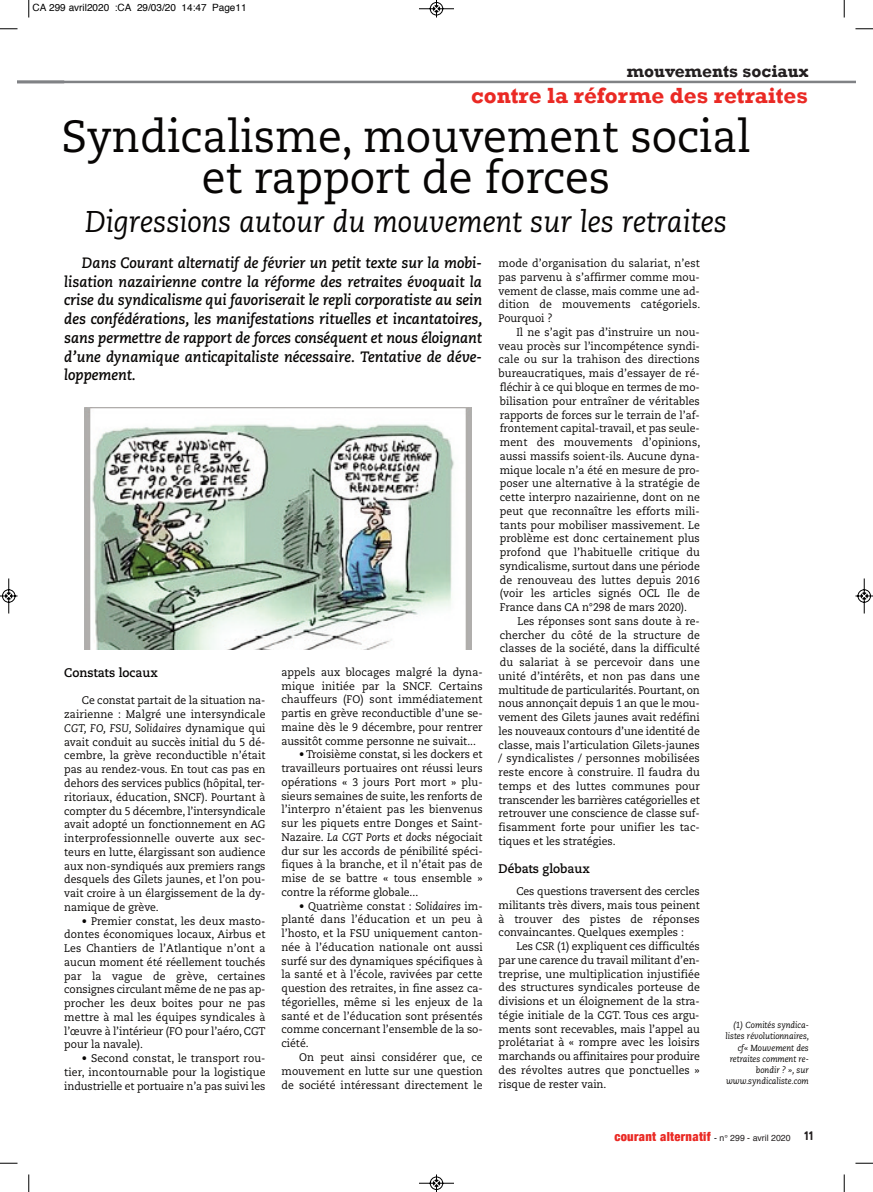
<style>
.page{position:relative;width:873px;height:1192px;background:#fff}
.page>*{position:absolute;margin:0;border:0;box-sizing:border-box;transform-origin:0 0}
.t1{font:45px/41.2px "Caecilia";color:#070504;text-align:center;scale:.95 1}
.t2{font:italic 30px "Caecilia";color:#070504;scale:.95 1}
.t3{font:700 22.5px "Rockwell";color:#ea2924}
.t4{font:700 17.5px "Rockwell";color:#231f20}
.t5{font:italic 700 15px/18.8px "Caecilia";color:#070504;text-align:justify;scale:.95 1}
.t6{font:900 condensed 12.5px "Helvetica Neue";letter-spacing:.025em;color:#ea2924}
.t7{font:700 12.5px "Caecilia";color:#070504;scale:.95 1}
.t8{font:11px/13.8px "Caecilia";color:#070504;text-align:justify;scale:.95 1}
.t9{font:10px "Helvetica";color:#000}
.t10{font:italic 8.75px/11.2px "Caecilia";color:#070504;text-align:right;scale:.95 1}
.s1{font-style:italic}
.s2{font-family:"Helvetica";font-weight:400;font-stretch:normal;font-size:8.75px;color:#231f20}
.s3{font-family:"Block BE";font-weight:400;font-stretch:normal;color:#231f20}
</style>
<div class="page">
<hr style="left:29px;top:81px;width:826px;height:2px;background:#808285">
<hr style="left:18px;top:81px;width:46px;height:2px;background:#808285">
<img style="left:84px;top:408px;width:388px;height:241px">
<svg style="left:28px;top:0;width:2px;height:18px"></svg>
<svg style="left:0;top:28px;width:18px;height:2px"></svg>
<svg style="left:843px;top:0;width:1px;height:18px"></svg>
<svg style="left:855px;top:28px;width:17px;height:2px"></svg>
<svg style="left:28px;top:1174px;width:2px;height:17px"></svg>
<svg style="left:0;top:1162px;width:18px;height:1px"></svg>
<svg style="left:843px;top:1174px;width:1px;height:17px"></svg>
<svg style="left:855px;top:1162px;width:17px;height:1px"></svg>
<svg style="left:419px;top:0;width:35px;height:18px"></svg>
<svg style="left:419px;top:1174px;width:35px;height:17px"></svg>
<svg style="left:0;top:578px;width:18px;height:36px"></svg>
<svg style="left:855px;top:578px;width:17px;height:36px"></svg>
<p class="t9" style="left:32px;top:4px;width:216px">CA 299 avril2020 :CA 29/03/20 14:47 Page11</p>
<h3 class="t4" style="left:627px;top:60px;width:183px">mouvements sociaux</h3>
<h3 class="t3" style="left:471px;top:82px;width:338px">contre la réforme des retraites</h3>
<h1 class="t1" style="left:62px;top:120px;width:726px">Syndicalisme, mouvement social et rapport de forces</h1>
<h2 class="t2" style="left:85px;top:209px;width:677px">Digressions autour du mouvement sur les retraites</h2>
<p class="t5" style="left:64px;top:255px;width:442px;text-indent:18px">Dans Courant alternatif de février un petit texte sur la mobi&shy;lisation nazairienne contre la réforme des retraites évoquait la crise du syndicalisme qui favoriserait le repli corporatiste au sein des confédérations, les manifestations rituelles et incantatoires, sans permettre de rapport de forces conséquent et nous éloignant d’une dynamique anticapitaliste nécessaire. Tentative de déve&shy;loppement.</p>
<p class="t8" style="left:498px;top:257px;width:214px">mode d’organisation du salariat, n’est pas parvenu à s’affirmer comme mou&shy;vement de classe, mais comme une ad&shy;dition de mouvements catégoriels.<br>Pourquoi ?</p>
<p class="t8" style="left:498px;top:326px;width:214px;text-indent:18px">Il ne s’agit pas d’instruire un nou&shy;veau procès sur l’incompétence syndi&shy;cale ou sur la trahison des directions bureaucratiques, mais d’essayer de ré&shy;fléchir à ce qui bloque en termes de mo&shy;bilisation pour entraîner de véritables rapports de forces sur le terrain de l’af&shy;frontement capital-travail, et pas seule&shy;ment des mouvements d’opinions, aussi massifs soient-ils. Aucune dyna&shy;mique locale n’a été en mesure de pro&shy;poser une alternative à la stratégie de cette interpro nazairienne, dont on ne peut que reconnaître les efforts mili&shy;tants pour mobiliser massivement. Le problème est donc certainement plus profond que l’habituelle critique du syndicalisme, surtout dans une période de renouveau des luttes depuis 2016 (voir les articles signés OCL Ile de France dans CA n°298 de mars 2020).</p>
<p class="t8" style="left:498px;top:615px;width:213px;text-indent:19px">Les réponses sont sans doute à re&shy;chercher du côté de la structure de classes de la société, dans la difficulté du salariat à se percevoir dans une unité d’intérêts, et non pas dans une multitude de particularités. Pourtant, on nous annonçait depuis 1 an que le mou&shy;vement des Gilets jaunes avait redéfini les nouveaux contours d’une identité de classe, mais l’articulation Gilets-jaunes / syndicalistes / personnes mobilisées reste encore à construire. Il faudra du temps et des luttes communes pour transcender les barrières catégorielles et retrouver une conscience de classe suf&shy;fisamment forte pour unifier les tac&shy;tiques et les stratégies.</p>
<p class="t7" style="left:498px;top:862px;width:97px">Débats globaux</p>
<p class="t8" style="left:498px;top:885px;width:213px;text-indent:18px">Ces questions traversent des cercles militants très divers, mais tous peinent à trouver des pistes de réponses convaincantes. Quelques exemples :</p>
<p class="t8" style="left:498px;top:940px;width:213px;text-indent:18px">Les <span class="s1">CSR</span> (1) expliquent ces difficultés par une carence du travail militant d’en&shy;treprise, une multiplication injustifiée des structures syndicales porteuse de divisions et un éloignement de la stra&shy;tégie initiale de la CGT. Tous ces argu&shy;ments sont recevables, mais l’appel au prolétariat à « rompre avec les loisirs marchands ou affinitaires pour produire des révoltes autres que ponctuelles » risque de rester vain.</p>
<p class="t8" style="left:281px;top:666px;width:213px">appels aux blocages malgré la dyna&shy;mique initiée par la SNCF. Certains chauffeurs (FO) sont immédiatement partis en grève reconductible d’une se&shy;maine dès le 9 décembre, pour rentrer aussitôt comme personne ne suivait...</p>
<p class="t8" style="left:281px;top:748px;width:213px;text-indent:18px">• Troisième constat, si les dockers et travailleurs portuaires ont réussi leurs opérations « 3 jours Port mort » plu&shy;sieurs semaines de suite, les renforts de l’interpro n’étaient pas les bienvenus sur les piquets entre Donges et Saint-Nazaire. <span class="s1">La CGT Ports et docks</span> négociait dur sur les accords de pénibilité spéci&shy;fiques à la branche, et il n’était pas de mise de se battre « tous ensemble » contre la réforme globale...</p>
<p class="t8" style="left:281px;top:899px;width:213px;text-indent:18px">• Quatrième constat : <span class="s1">Solidaires</span> im&shy;planté dans l’éducation et un peu à l’hosto, et la FSU uniquement canton&shy;née à l’éducation nationale ont aussi surfé sur des dynamiques spécifiques à la santé et à l’école, ravivées par cette question des retraites, in fine assez ca&shy;tégorielles, même si les enjeux de la santé et de l’éducation sont présentés comme concernant l’ensemble de la so&shy;ciété.</p>
<p class="t8" style="left:281px;top:1051px;width:213px;text-indent:18px">On peut ainsi considérer que, ce mouvement en lutte sur une question de société intéressant directement le</p>
<p class="t7" style="left:64px;top:667px;width:100px">Constats locaux</p>
<p class="t8" style="left:64px;top:694px;width:213px;text-indent:18px">Ce constat partait de la situation na&shy;zairienne : Malgré une intersyndicale <span class="s1">CGT, FO, FSU, Solidaires</span> dynamique qui avait conduit au succès initial du 5 dé&shy;cembre, la grève reconductible n’était pas au rendez-vous. En tout cas pas en dehors des services publics (hôpital, ter&shy;ritoriaux, éducation, SNCF). Pourtant à compter du 5 décembre, l’intersyndicale avait adopté un fonctionnement en AG interprofessionnelle ouverte aux sec&shy;teurs en lutte, élargissant son audience aux non-syndiqués aux premiers rangs desquels des Gilets jaunes, et l’on pou&shy;vait croire à un élargissement de la dy&shy;namique de grève.</p>
<p class="t8" style="left:64px;top:914px;width:213px;text-indent:18px">• Premier constat, les deux masto&shy;dontes économiques locaux, Airbus et Les Chantiers de l’Atlantique n’ont a aucun moment été réellement touchés par la vague de grève, certaines consignes circulant même de ne pas ap&shy;procher les deux boites pour ne pas mettre à mal les équipes syndicales à l’œuvre à l’intérieur (FO pour l’aéro, CGT pour la navale).</p>
<p class="t8" style="left:64px;top:1052px;width:213px;text-indent:18px">• Second constat, le transport rou&shy;tier, incontournable pour la logistique industrielle et portuaire n’a pas suivi les</p>
<p class="t10" style="left:725px;top:1020px;width:89px">(1) Comités syndica&shy;listes révolutionnaires, cf« Mouvement des retraites comment re&shy;bondir ? », sur www.syndicaliste.com</p>
<p class="t6" style="left:614px;top:1129px;width:201px">courant alternatif <span class="s2">- n° 299 - avril 2020</span> <span class="s3">11</span></p>
</div>
